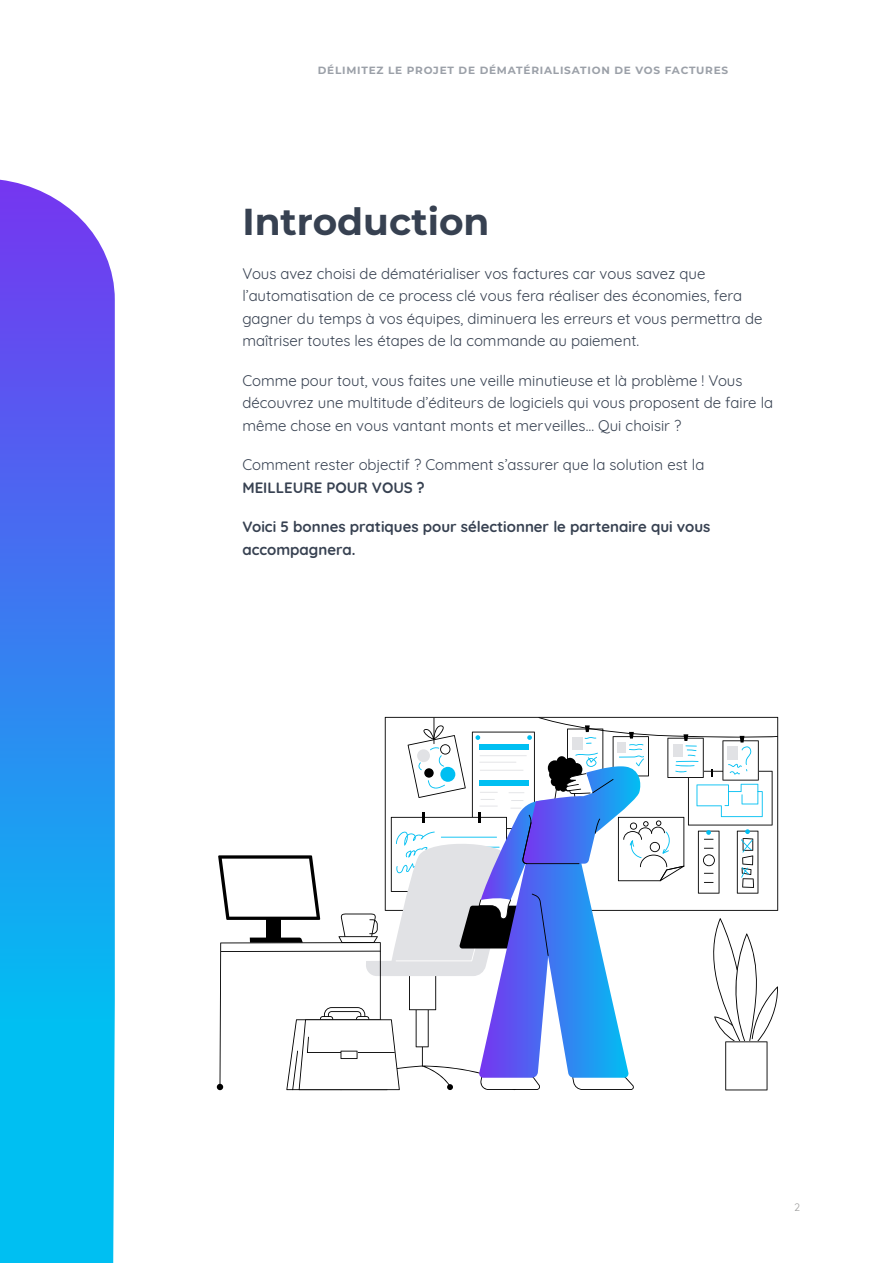
<style>
.page{position:relative;width:893px;height:1263px;background:#fff}
.page>*{position:absolute;margin:0;border:0;box-sizing:border-box;transform-origin:0 0}
.t1{font:700 37.5px "Montserrat";color:#374151}
.t2{font:15px/22.5px "Quicksand";color:#374151}
.t3{font:700 15px/22.5px "Quicksand";color:#374151}
.t4{font:700 10.5px "Montserrat";letter-spacing:.075em;color:#9ba0a8}
.t5{font:10.5px "Quicksand";color:#9d9d9c}
</style>
<div class="page">
<svg style="left:0;top:180px;width:115px;height:1083px;background:#338df1"></svg>
<svg style="left:217px;top:717px;width:561px;height:373px"></svg>
<p class="t4" style="left:318px;top:63px;width:412px">DÉLIMITEZ LE PROJET DE DÉMATÉRIALISATION DE VOS FACTURES</p>
<h1 class="t1" style="left:242px;top:195px;width:249px">Introduction</h1>
<p class="t2" style="left:242px;top:261px;width:521px">Vous avez choisi de dématérialiser vos factures car vous savez que l’automatisation de ce process clé vous fera réaliser des économies, fera gagner du temps à vos équipes, diminuera les erreurs et vous permettra de maîtriser toutes les étapes de la commande au paiement.</p>
<p class="t2" style="left:242px;top:368px;width:532px">Comme pour tout, vous faites une veille minutieuse et là problème ! Vous découvrez une multitude d’éditeurs de logiciels qui vous proposent de faire la même chose en vous vantant monts et merveilles… Qui choisir ?</p>
<p class="t2" style="left:242px;top:452px;width:463px">Comment rester objectif ? Comment s’assurer que la solution est la</p>
<p class="t3" style="left:242px;top:475px;width:184px">MEILLEURE POUR VOUS ?</p>
<p class="t3" style="left:242px;top:515px;width:470px">Voici 5 bonnes pratiques pour sélectionner le partenaire qui vous accompagnera.</p>
<p class="t5" style="left:794px;top:1199px;width:7px">2</p>
</div>
